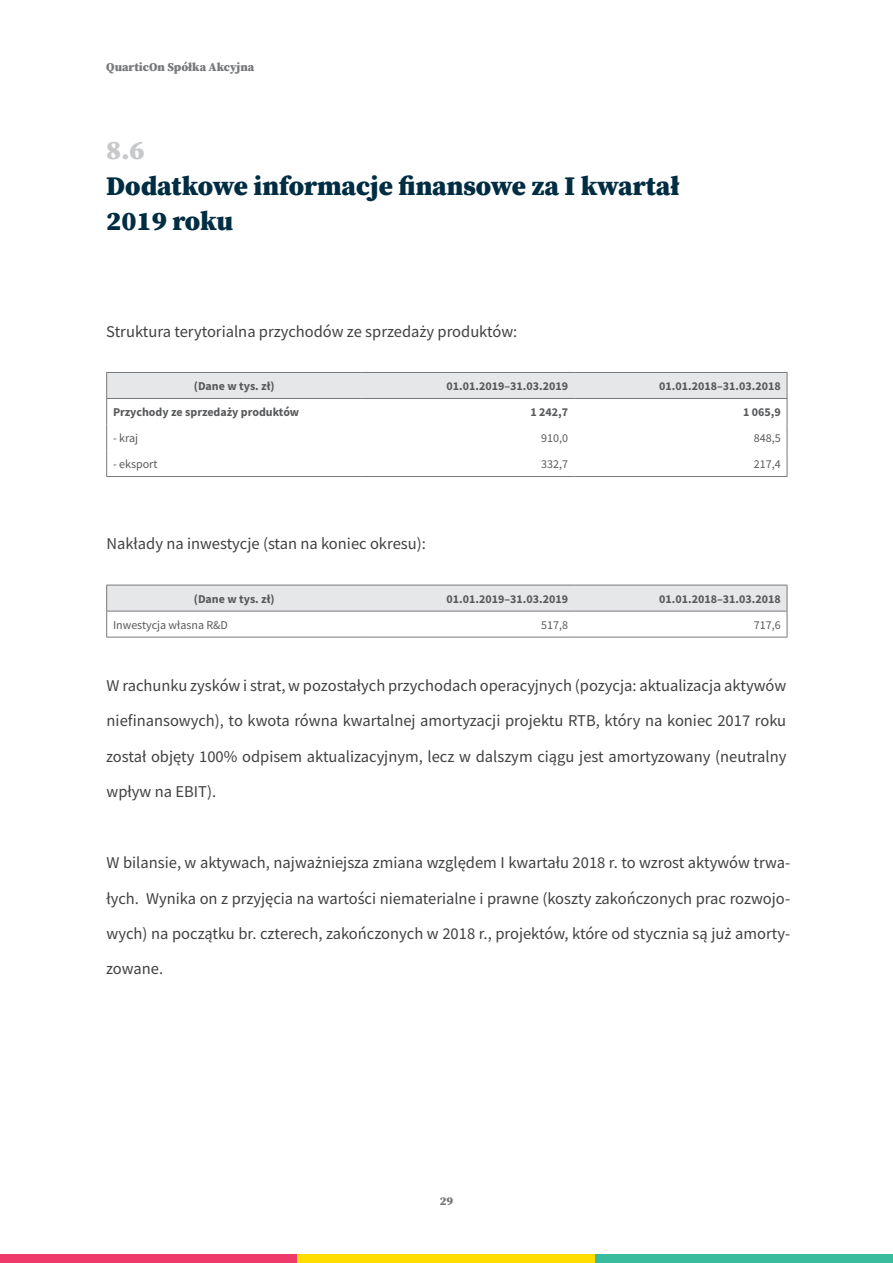
<style>
.page{position:relative;width:893px;height:1263px;background:#fff}
.page>*{position:absolute;margin:0;border:0;box-sizing:border-box;transform-origin:0 0}
.t1{font:900 27px/35.4px "Source Serif Pro";color:#002d42}
.t2{font:900 27px "Source Serif Pro";color:#c7c8ca}
.t3{font:16.5px/35.4px "Source Sans Pro";color:#414042;text-align:justify}
.t4{font:700 12px "Source Sans Pro";color:#58595b}
.t5{font:12px "Source Sans Pro";color:#58595b}
.t6{font:900 12px "Source Serif Pro";color:#77787b}
</style>
<div class="page">
<div style="left:0;top:1254px;width:298px;height:9px;background:#ee396a"></div>
<div style="left:298px;top:1254px;width:297px;height:9px;background:#fd0"></div>
<div style="left:595px;top:1254px;width:298px;height:9px;background:#39bb9d"></div>
<svg style="left:106px;top:372px;width:682px;height:104px"></svg>
<hr style="left:106px;top:476px;width:256px;height:1px;background:#77787b">
<hr style="left:362px;top:476px;width:212px;height:1px;background:#77787b">
<hr style="left:574px;top:476px;width:213px;height:1px;background:#77787b">
<svg style="left:106px;top:585px;width:682px;height:52px"></svg>
<hr style="left:106px;top:637px;width:256px;height:1px;background:#77787b">
<hr style="left:362px;top:637px;width:212px;height:1px;background:#77787b">
<hr style="left:574px;top:637px;width:213px;height:1px;background:#77787b">
<p class="t6" style="left:106px;top:58px;width:149px">QuarticOn Spółka Akcyjna</p>
<h1 class="t2" style="left:106px;top:131px;width:40px">8.6</h1>
<h1 class="t1" style="left:106px;top:167px;width:575px">Dodatkowe informacje finansowe za I kwartał<br>2019 roku</h1>
<p class="t3" style="left:106px;top:313px;width:412px">Struktura terytorialna przychodów ze sprzedaży produktów:</p>
<p class="t4" style="left:194px;top:378px;width:82px">(Dane w tys. zł)</p>
<p class="t4" style="left:446px;top:378px;width:123px">01.01.2019–31.03.2019</p>
<p class="t4" style="left:659px;top:378px;width:123px">01.01.2018–31.03.2018</p>
<p class="t4" style="left:113px;top:404px;width:188px">Przychody ze sprzedaży produktów</p>
<p class="t4" style="left:530px;top:404px;width:39px">1 242,7</p>
<p class="t4" style="left:743px;top:404px;width:39px">1 065,9</p>
<p class="t5" style="left:113px;top:430px;width:26px">- kraj</p>
<p class="t5" style="left:541px;top:430px;width:28px">910,0</p>
<p class="t5" style="left:754px;top:430px;width:28px">848,5</p>
<p class="t5" style="left:113px;top:456px;width:46px">- eksport</p>
<p class="t5" style="left:541px;top:456px;width:28px">332,7</p>
<p class="t5" style="left:754px;top:456px;width:28px">217,4</p>
<p class="t3" style="left:106px;top:526px;width:321px">Nakłady na inwestycje (stan na koniec okresu):</p>
<p class="t4" style="left:194px;top:590px;width:82px">(Dane w tys. zł)</p>
<p class="t4" style="left:446px;top:590px;width:123px">01.01.2019–31.03.2019</p>
<p class="t4" style="left:659px;top:590px;width:123px">01.01.2018–31.03.2018</p>
<p class="t5" style="left:113px;top:617px;width:116px">Inwestycja własna R&amp;D</p>
<p class="t5" style="left:541px;top:617px;width:28px">517,8</p>
<p class="t5" style="left:754px;top:617px;width:28px">717,6</p>
<p class="t3" style="left:106px;top:668px;width:682px">W rachunku zysków i strat, w pozostałych przychodach operacyjnych (pozycja: aktualizacja aktywów niefinansowych), to kwota równa kwartalnej amortyzacji projektu RTB, który na koniec 2017 roku został objęty 100% odpisem aktualizacyjnym, lecz w dalszym ciągu jest amortyzowany (neutralny wpływ na EBIT).</p>
<p class="t3" style="left:106px;top:845px;width:686px">W bilansie, w aktywach, najważniejsza zmiana względem I kwartału 2018 r. to wzrost aktywów trwa&shy;łych. Wynika on z przyjęcia na wartości niematerialne i prawne (koszty zakończonych prac rozwojo&shy;wych) na początku br. czterech, zakończonych w 2018 r., projektów, które od stycznia są już amorty&shy;zowane.</p>
<p class="t6" style="left:440px;top:1192px;width:15px">29</p>
</div>
